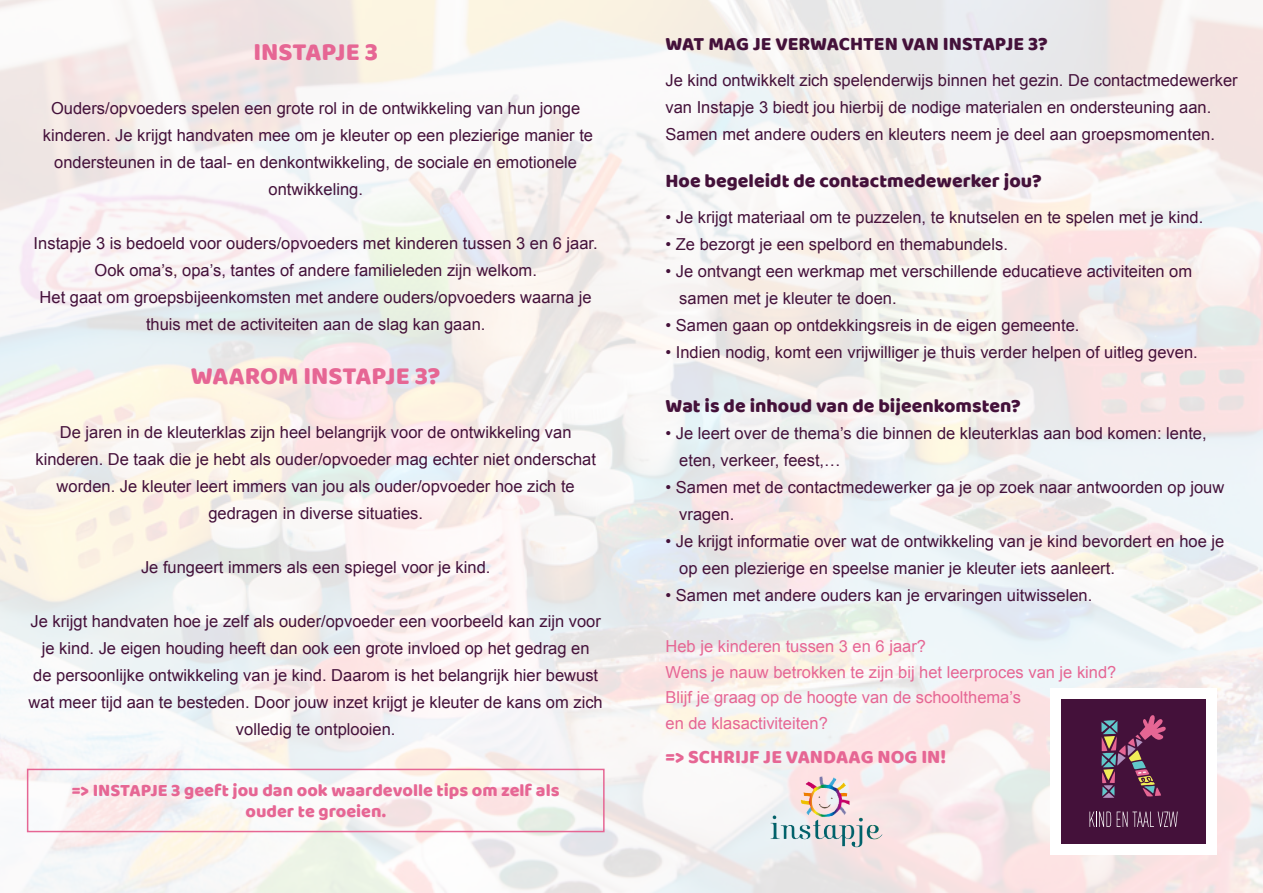
<style>
.page{position:relative;width:1263px;height:893px;background:#fff}
.page>*{position:absolute;margin:0;border:0;box-sizing:border-box;transform-origin:0 0}
.t1{font:25.5px "Baloo";color:#e66694}
.paars_arial{font:19.5px "Baloo";color:#44113a}
.t2{font:19.5px "Baloo";color:#e66694}
.t3{font:18px "Baloo";color:#e66694}
.paars_arial-2{font:16.5px/27px "Arial";color:#44113a}
.paars_arial-3{font:16.5px "Arial";color:#e66694}
</style>
<div class="page">
<div style="left:1061px;top:699px;width:145px;height:144px;background:#44113a"></div>
<svg style="left:1117px;top:811px;width:61px;height:16px"></svg>
<svg style="left:1101px;top:715px;width:65px;height:83px"></svg>
<svg style="left:1089px;top:811px;width:22px;height:16px"></svg>
<img style="left:769px;top:774px;width:116px;height:74px">
<div style="left:27px;top:769px;width:578px;height:63px;border:2px solid #e66694"></div>
<p class="t1" style="left:254px;top:36px;width:126px">INSTAPJE 3</p>
<p class="paars_arial-2" style="left:51px;top:95px;width:531px">Ouders/opvoeders spelen een grote rol in de ontwikkeling van hun jonge</p>
<p class="paars_arial-2" style="left:43px;top:122px;width:552px;text-align:center">kinderen. Je krijgt handvaten mee om je kleuter op een plezierige manier te ondersteunen in de taal- en denkontwikkeling, de sociale en emotionele</p>
<p class="paars_arial-2" style="left:268px;top:176px;width:96px">ontwikkeling.</p>
<p class="paars_arial-2" style="left:34px;top:230px;width:566px">Instapje 3 is bedoeld voor ouders/opvoeders met kinderen tussen 3 en 6 jaar.</p>
<p class="paars_arial-2" style="left:95px;top:257px;width:444px">Ook oma’s, opa’s, tantes of andere familieleden zijn welkom.</p>
<p class="paars_arial-2" style="left:40px;top:284px;width:554px;text-align:center">Het gaat om groepsbijeenkomsten met andere ouders/opvoeders waarna je thuis met de activiteiten aan de slag kan gaan.</p>
<p class="t1" style="left:191px;top:360px;width:251px">WAAROM INSTAPJE 3?</p>
<p class="paars_arial-2" style="left:60px;top:419px;width:513px">De jaren in de kleuterklas zijn heel belangrijk voor de ontwikkeling van</p>
<p class="paars_arial-2" style="left:35px;top:446px;width:562px;text-align:center">kinderen. De taak die je hebt als ouder/opvoeder mag echter niet onderschat worden. Je kleuter leert immers van jou als ouder/opvoeder hoe zich te</p>
<p class="paars_arial-2" style="left:208px;top:500px;width:216px">gedragen in diverse situaties.</p>
<p class="paars_arial-2" style="left:141px;top:554px;width:351px">Je fungeert immers als een spiegel voor je kind.</p>
<p class="paars_arial-2" style="left:29px;top:608px;width:576px;text-align:center">Je krijgt handvaten hoe je zelf als ouder/opvoeder een voorbeeld kan zijn voor je kind. Je eigen houding heeft dan ook een grote invloed op het gedrag en<br>de persoonlijke ontwikkeling van je kind. Daarom is het belangrijk hier bewust wat meer tijd aan te besteden. Door jouw inzet krijgt je kleuter de kans om zich volledig te ontplooien.</p>
<p class="t3" style="left:72px;top:779px;width:489px">=&gt; INSTAPJE 3 geeft jou dan ook waardevolle tips om zelf als</p>
<p class="t3" style="left:245px;top:801px;width:142px">ouder te groeien.</p>
<p class="paars_arial" style="left:665px;top:32px;width:384px">WAT MAG JE VERWACHTEN VAN INSTAPJE 3?</p>
<p class="paars_arial-2" style="left:665px;top:67px;width:574px">Je kind ontwikkelt zich spelenderwijs binnen het gezin. De contactmedewerker van Instapje 3 biedt jou hierbij de nodige materialen en ondersteuning aan.</p>
<p class="paars_arial-2" style="left:665px;top:121px;width:551px">Samen met andere ouders en kleuters neem je deel aan groepsmomenten.</p>
<p class="paars_arial" style="left:665px;top:169px;width:378px">Hoe begeleidt de contactmedewerker jou?</p>
<p class="paars_arial-2" style="left:665px;top:204px;width:539px">• Je krijgt materiaal om te puzzelen, te knutselen en te spelen met je kind.</p>
<p class="paars_arial-2" style="left:665px;top:231px;width:344px">• Ze bezorgt je een spelbord en themabundels.</p>
<p class="paars_arial-2" style="left:665px;top:258px;width:528px">• Je ontvangt een werkmap met verschillende educatieve activiteiten om</p>
<p class="paars_arial-2" style="left:679px;top:285px;width:219px">samen met je kleuter te doen.</p>
<p class="paars_arial-2" style="left:665px;top:312px;width:415px">• Samen gaan op ontdekkingsreis in de eigen gemeente.</p>
<p class="paars_arial-2" style="left:665px;top:339px;width:534px">• Indien nodig, komt een vrijwilliger je thuis verder helpen of uitleg geven.</p>
<p class="paars_arial" style="left:665px;top:394px;width:357px">Wat is de inhoud van de bijeenkomsten?</p>
<p class="paars_arial-2" style="left:679px;top:420px;width:529px;text-indent:-14px">• Je leert over de thema’s die binnen de kleuterklas aan bod komen: lente, eten, verkeer, feest,…</p>
<p class="paars_arial-2" style="left:679px;top:474px;width:547px;text-indent:-14px">• Samen met de contactmedewerker ga je op zoek naar antwoorden op jouw vragen.</p>
<p class="paars_arial-2" style="left:679px;top:528px;width:546px;text-indent:-14px">• Je krijgt informatie over wat de ontwikkeling van je kind bevordert en hoe je op een plezierige en speelse manier je kleuter iets aanleert.</p>
<p class="paars_arial-2" style="left:665px;top:582px;width:428px">• Samen met andere ouders kan je ervaringen uitwisselen.</p>
<p class="paars_arial-3" style="left:665px;top:635px;width:262px">Heb je kinderen tussen 3 en 6 jaar?</p>
<p class="paars_arial-3" style="left:665px;top:661px;width:452px">Wens je nauw betrokken te zijn bij het leerproces van je kind?</p>
<p class="paars_arial-3" style="left:665px;top:686px;width:357px">Blijf je graag op de hoogte van de schoolthema’s</p>
<p class="paars_arial-3" style="left:665px;top:712px;width:164px">en de klasactiviteiten?</p>
<p class="t2" style="left:665px;top:744px;width:282px">=&gt; SCHRIJF JE VANDAAG NOG IN!</p>
</div>
